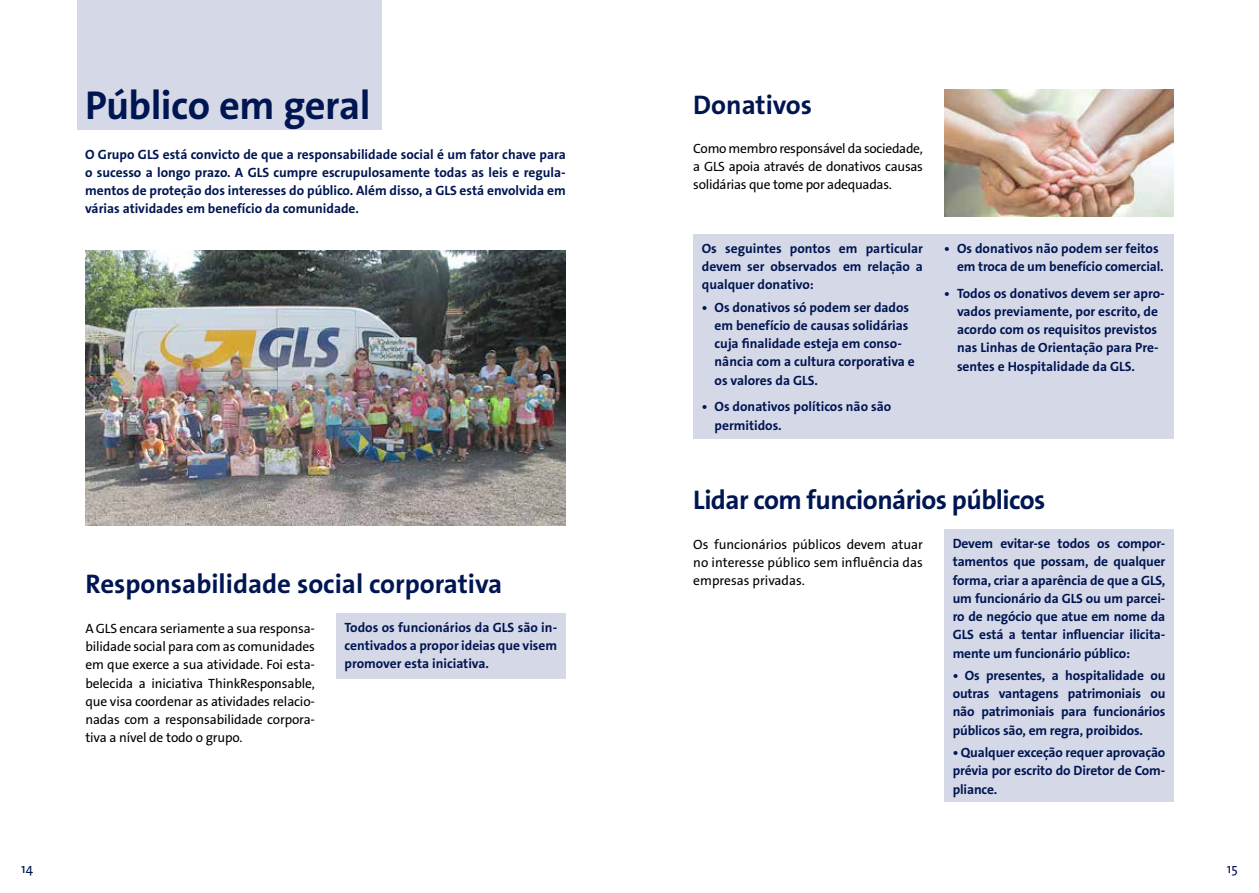
<style>
.page{position:relative;width:1259px;height:893px;background:#fff}
.page>*{position:absolute;margin:0;border:0;box-sizing:border-box;transform-origin:0 0}
.t1{font:700 40.5px "The Sans GLS";letter-spacing:-.015em;color:#001652}
.t2{font:700 27px "The Sans GLS";letter-spacing:-.005em;color:#001652}
.t3{font:700 13.5px/18.3px "The Sans GLS";color:#001652;text-align:justify}
.t4{font:13.5px/18.3px "The Sans GLS";letter-spacing:-.01em;color:#000;text-align:justify}
.t5{font:13.5px "The Sans GLS";color:#001652}
</style>
<div class="page">
<div style="left:78px;top:0;width:304px;height:129px;background:#d5d8e7"></div>
<img style="left:944px;top:89px;width:230px;height:128px">
<img style="left:85px;top:250px;width:481px;height:276px">
<div style="left:336px;top:613px;width:230px;height:66px;background:#d5d8e7"></div>
<div style="left:693px;top:234px;width:481px;height:205px;background:#d5d8e7"></div>
<div style="left:944px;top:530px;width:230px;height:272px;background:#d5d8e7"></div>
<h1 class="t1" style="left:85px;top:80px;width:287px">Público em geral</h1>
<p class="t3" style="left:85px;top:145px;width:482px">O Grupo GLS está convicto de que a responsabilidade social é um fator chave para o sucesso a longo prazo. A GLS cumpre escrupulosamente todas as leis e regula&shy;mentos de proteção dos interesses do público. Além disso, a GLS está envolvida em várias atividades em benefício da comunidade.</p>
<h2 class="t2" style="left:85px;top:567px;width:418px">Responsabilidade social corporativa</h2>
<p class="t4" style="left:85px;top:619px;width:231px">A GLS encara seriamente a sua responsa&shy;bilidade social para com as comunidades em que exerce a sua atividade. Foi esta&shy;belecida a iniciativa ThinkResponsable, que visa coordenar as atividades relacio&shy;nadas com a responsabilidade corpora&shy;tiva a nível de todo o grupo.</p>
<p class="t3" style="left:344px;top:618px;width:214px">Todos os funcionários da GLS são in&shy;centivados a propor ideias que visem promover esta iniciativa.</p>
<h2 class="t2" style="left:693px;top:87px;width:120px">Donativos</h2>
<p class="t4" style="left:693px;top:139px;width:231px">Como membro responsável da sociedade, a GLS apoia através de donativos causas solidárias que tome por adequadas.</p>
<p class="t3" style="left:702px;top:239px;width:223px">Os seguintes pontos em particular devem ser observados em relação a qualquer donativo:</p>
<p class="t3" style="left:714px;top:298px;width:202px;text-align:left;text-indent:-13px">• Os donativos só podem ser dados em benefício de causas solidárias cuja finalidade esteja em conso&shy;nância com a cultura corporativa e os valores da GLS.</p>
<p class="t3" style="left:714px;top:398px;width:178px;text-indent:-13px">• Os donativos políticos não são permitidos.</p>
<p class="t3" style="left:957px;top:239px;width:208px;text-indent:-13px">• Os donativos não podem ser feitos em troca de um benefício comercial.</p>
<p class="t3" style="left:957px;top:284px;width:209px;text-align:left;text-indent:-13px">• Todos os donativos devem ser apro&shy;vados previamente, por escrito, de acordo com os requisitos previstos nas Linhas de Orientação para Pre&shy;sentes e Hospitalidade da GLS.</p>
<h2 class="t2" style="left:693px;top:483px;width:353px">Lidar com funcionários públicos</h2>
<p class="t4" style="left:693px;top:535px;width:231px">Os funcionários públicos devem atuar no interesse público sem influência das empresas privadas.</p>
<p class="t3" style="left:952px;top:534px;width:214px">Devem evitar-se todos os compor&shy;tamentos que possam, de qualquer forma, criar a aparência de que a GLS, um funcionário da GLS ou um parcei&shy;ro de negócio que atue em nome da GLS está a tentar influenciar ilicita&shy;mente um funcionário público:</p>
<p class="t3" style="left:952px;top:666px;width:214px">• Os presentes, a hospitalidade ou outras vantagens patrimoniais ou não patrimoniais para funcionários públicos são, em regra, proibidos.</p>
<p class="t3" style="left:952px;top:743px;width:214px">• Qualquer exceção requer aprovação prévia por escrito do Diretor de Com&shy;pliance.</p>
<p class="t5" style="left:21px;top:860px;width:13px">14</p>
<p class="t5" style="left:1226px;top:860px;width:12px">15</p>
</div>
